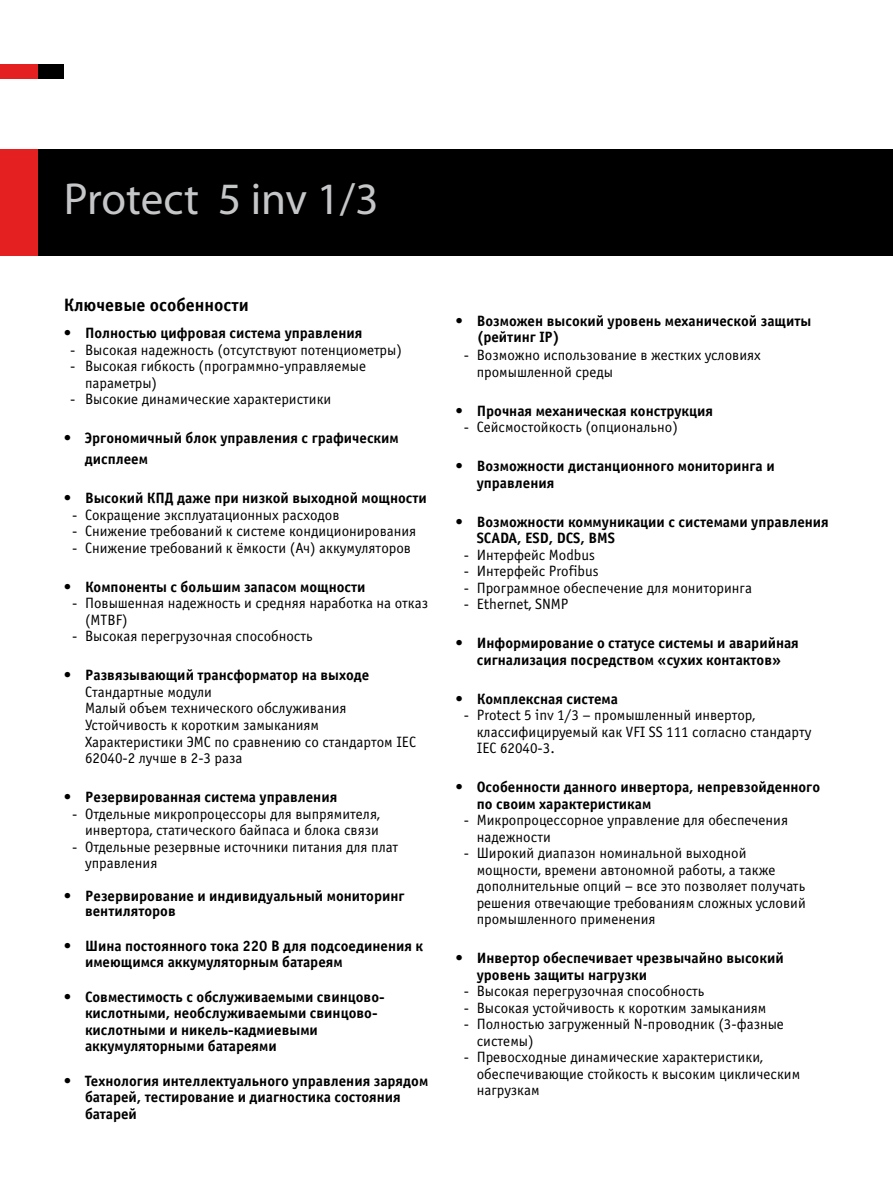
<style>
.page{position:relative;width:893px;height:1191px;background:#fff}
.page>*{position:absolute;margin:0;border:0;box-sizing:border-box;transform-origin:0 0}
.t1{font:45px "Myriad Pro";letter-spacing:-.005em;color:#c5c6c8}
.t2{font:700 18px "Officina Sans C";color:#000}
.t3{font:15px/16.5px "Officina Sans C";color:#000}
.t4{font:700 15px/16.5px "Officina Sans C";color:#000}
.s1{font-weight:400}
.s2{font-weight:700}
</style>
<div class="page">
<div style="left:0;top:149px;width:38px;height:106px;background:#e42120"></div>
<div style="left:38px;top:149px;width:855px;height:106px;background:#000"></div>
<div style="left:0;top:64px;width:38px;height:15px;background:#e42120"></div>
<div style="left:38px;top:64px;width:26px;height:15px;background:#000"></div>
<h1 class="t1" style="left:64px;top:171px;width:316px">Protect 5 inv 1/3</h1>
<p class="t2" style="left:64px;top:295px;width:187px">Ключевые особенности</p>
<p class="t4" style="left:64px;top:325px;width:300px"><span class="s1">•</span> Полностью цифровая система управления</p>
<p class="t3" style="left:70px;top:342px;width:333px">- Высокая надежность (отсутствуют потенциометры)</p>
<p class="t3" style="left:85px;top:358px;width:283px;text-indent:-15px">- Высокая гибкость (программно-управляемые параметры)</p>
<p class="t3" style="left:70px;top:391px;width:263px">- Высокие динамические характеристики</p>
<p class="t4" style="left:85px;top:428px;width:315px;line-height:21px;text-indent:-21px"><span class="s1">•</span> Эргономичный блок управления с графическим дисплеем</p>
<p class="t4" style="left:64px;top:490px;width:365px"><span class="s1">•</span> Высокий КПД даже при низкой выходной мощности</p>
<p class="t3" style="left:72px;top:507px;width:269px">- Сокращение эксплуатационных расходов</p>
<p class="t3" style="left:72px;top:523px;width:345px">- Снижение требований к системе кондиционирования</p>
<p class="t3" style="left:72px;top:540px;width:340px">- Снижение требований к ёмкости (Ач) аккумуляторов</p>
<p class="t4" style="left:64px;top:579px;width:303px">• Компоненты с большим запасом мощности</p>
<p class="t3" style="left:85px;top:595px;width:345px;text-indent:-13px">- Повышенная надежность и средняя наработка на отказ (MTBF)</p>
<p class="t3" style="left:72px;top:628px;width:242px">- Высокая перегрузочная способность</p>
<p class="t3" style="left:85px;top:667px;width:333px;text-indent:-21px">• <span class="s2">Развязывающий трансформатор на выходе </span>Стандартные модули<br>Малый объем технического обслуживания Устойчивость к коротким замыканиям Характеристики ЭМС по сравнению со стандартом IEC 62040-2 лучше в 2-3 раза</p>
<p class="t4" style="left:64px;top:789px;width:275px">• Резервированная система управления</p>
<p class="t3" style="left:72px;top:805px;width:309px;text-align:right">- Отдельные микропроцессоры для выпрямителя, инвертора, статического байпаса и блока связи</p>
<p class="t3" style="left:85px;top:838px;width:315px;text-indent:-13px">- Отдельные резервные источники питания для плат управления</p>
<p class="t4" style="left:85px;top:888px;width:321px;line-height:15px;text-indent:-21px">• Резервирование и индивидуальный мониторинг вентиляторов</p>
<p class="t4" style="left:85px;top:937px;width:340px;text-indent:-21px">• Шина постоянного тока 220 В для подсоединения к имеющимся аккумуляторным батареям</p>
<p class="t4" style="left:85px;top:988px;width:301px;text-indent:-21px">• Совместимость с обслуживаемыми свинцово&shy;кислотными, необслуживаемыми свинцово&shy;кислотными и никель-кадмиевыми аккумуляторными батареями</p>
<p class="t4" style="left:85px;top:1072px;width:345px;text-indent:-21px">• Технология интеллектуального управления зарядом батарей, тестирование и диагностика состояния батарей</p>
<p class="t4" style="left:477px;top:312px;width:336px;text-indent:-21px">• Возможен высокий уровень механической защиты (рейтинг IP)</p>
<p class="t3" style="left:477px;top:347px;width:286px;text-indent:-13px">- Возможно использование в жестких условиях промышленной среды</p>
<p class="t4" style="left:455px;top:402px;width:259px"><span class="s1">•</span> Прочная механическая конструкция</p>
<p class="t3" style="left:464px;top:419px;width:215px">- Сейсмостойкость (опционально)</p>
<p class="t4" style="left:477px;top:458px;width:299px;text-indent:-21px"><span class="s1">•</span> Возможности дистанционного мониторинга и управления</p>
<p class="t4" style="left:477px;top:513px;width:354px;text-indent:-21px"><span class="s1">•</span> Возможности коммуникации с системами управления<br>SCADA, ESD, DCS, BMS</p>
<p class="t3" style="left:464px;top:547px;width:132px">- Интерфейс Modbus</p>
<p class="t3" style="left:464px;top:563px;width:136px">- Интерфейс Profibus</p>
<p class="t3" style="left:464px;top:580px;width:290px">- Программное обеспечение для мониторинга</p>
<p class="t3" style="left:464px;top:596px;width:106px">- Ethernet, SNMP</p>
<p class="t4" style="left:455px;top:635px;width:345px;text-align:center"><span class="s1">•</span> Информирование о статусе системы и аварийная сигнализация посредством «сухих контактов»</p>
<p class="t4" style="left:455px;top:690px;width:164px"><span class="s1">•</span> Комплексная система</p>
<p class="t3" style="left:477px;top:707px;width:336px;text-indent:-13px">- Protect 5 inv 1/3 – промышленный инвертор, классифицируемый как VFI SS 111 согласно стандарту<br>IEC 62040-3.</p>
<p class="t4" style="left:477px;top:779px;width:345px;text-indent:-21px"><span class="s1">•</span> Особенности данного инвертора, непревзойденного по своим характеристикам</p>
<p class="t3" style="left:477px;top:812px;width:313px;text-indent:-13px">- Микропроцессорное управление для обеспечения надежности</p>
<p class="t3" style="left:477px;top:845px;width:331px;text-indent:-13px">- Широкий диапазон номинальной выходной мощности, времени автономной работы, а также дополнительные опций – все это позволяет получать решения отвечающие требованиям сложных условий промышленного применения</p>
<p class="t4" style="left:477px;top:950px;width:308px;text-indent:-21px"><span class="s1">•</span> Инвертор обеспечивает чрезвычайно высокий уровень защиты нагрузки</p>
<p class="t3" style="left:464px;top:983px;width:242px">- Высокая перегрузочная способность</p>
<p class="t3" style="left:464px;top:1000px;width:304px">- Высокая устойчивость к коротким замыканиям</p>
<p class="t3" style="left:477px;top:1016px;width:309px;text-indent:-13px">- Полностью загруженный N-проводник (3-фазные системы)</p>
<p class="t3" style="left:477px;top:1049px;width:325px;text-indent:-13px">- Превосходные динамические характеристики, обеспечивающие стойкость к высоким циклическим нагрузкам</p>
</div>
